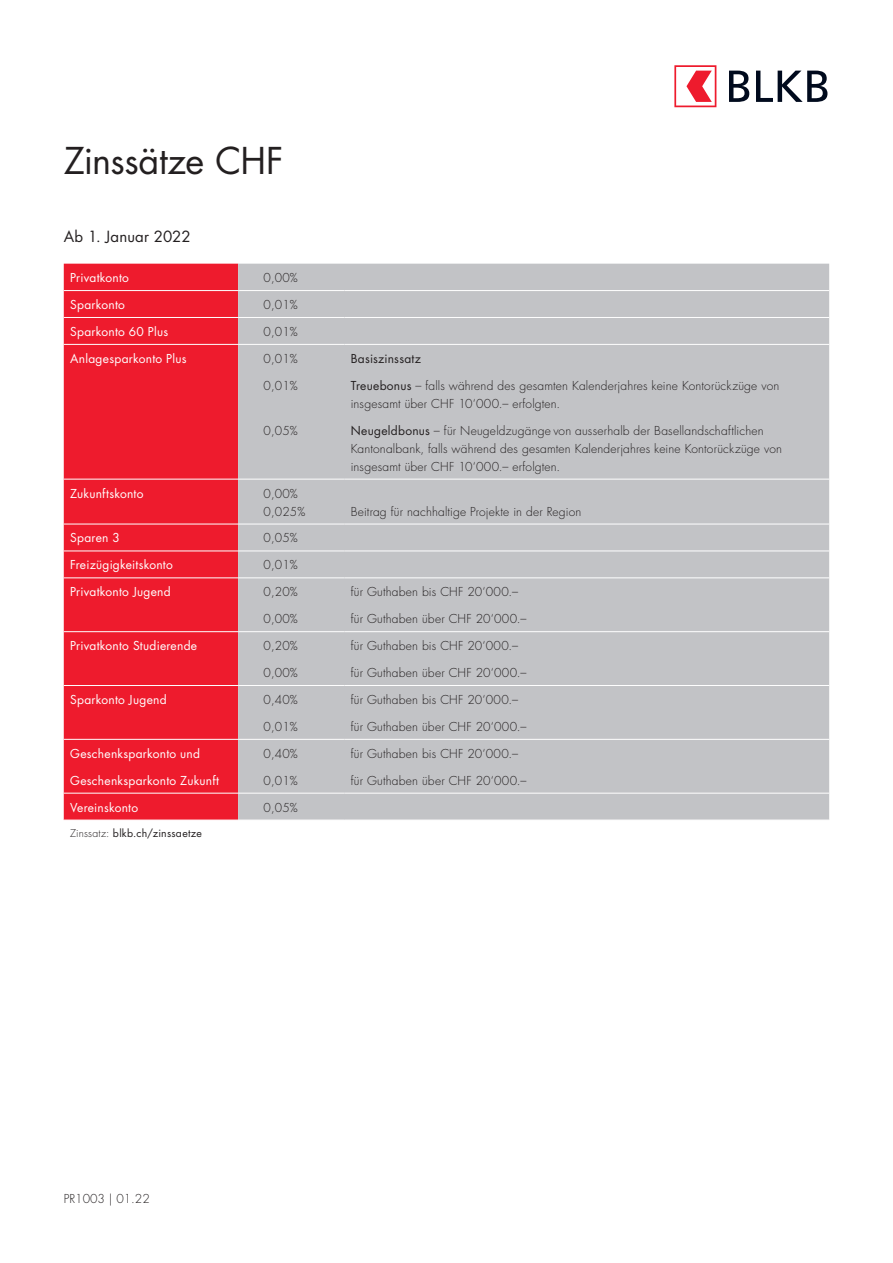
<style>
.page{position:relative;width:893px;height:1263px;background:#fff}
.page>*{position:absolute;margin:0;border:0;box-sizing:border-box;transform-origin:0 0}
.t1{font:36px "Futura Std";letter-spacing:-.015em;color:#231f20}
.t2{font:15px "Futura Std";letter-spacing:.005em;color:#231f20}
.t3{font:300 12px/18px "Futura Std";letter-spacing:.015em;color:#231f20}
.t4{font:12px "Futura Std";letter-spacing:.02em;color:#fff}
.t5{font:12px "Futura Std";letter-spacing:.015em;color:#231f20}
.t6{font:10.5px "Futura Std";letter-spacing:.03em;color:#231f20}
.s1{font-weight:400}
.s2{font-weight:300}
</style>
<div class="page">
<div style="left:64px;top:264px;width:174px;height:556px;background:#ee1b2d"></div>
<div style="left:238px;top:264px;width:591px;height:556px;background:#c2c3c6"></div>
<hr style="left:64px;top:290px;width:174px;height:1px;background:#fff">
<hr style="left:238px;top:290px;width:106px;height:1px;background:#fff">
<hr style="left:344px;top:290px;width:485px;height:1px;background:#fff">
<hr style="left:64px;top:317px;width:174px;height:1px;background:#fff">
<hr style="left:238px;top:317px;width:106px;height:1px;background:#fff">
<hr style="left:344px;top:317px;width:485px;height:1px;background:#fff">
<hr style="left:64px;top:344px;width:174px;height:1px;background:#fff">
<hr style="left:238px;top:344px;width:106px;height:1px;background:#fff">
<hr style="left:344px;top:344px;width:485px;height:1px;background:#fff">
<hr style="left:64px;top:479px;width:174px;height:1px;background:#fff">
<hr style="left:238px;top:479px;width:106px;height:1px;background:#fff">
<hr style="left:344px;top:479px;width:485px;height:1px;background:#fff">
<hr style="left:64px;top:524px;width:174px;height:1px;background:#fff">
<hr style="left:238px;top:524px;width:106px;height:1px;background:#fff">
<hr style="left:344px;top:524px;width:485px;height:1px;background:#fff">
<hr style="left:64px;top:551px;width:174px;height:1px;background:#fff">
<hr style="left:238px;top:551px;width:106px;height:1px;background:#fff">
<hr style="left:344px;top:551px;width:485px;height:1px;background:#fff">
<hr style="left:64px;top:578px;width:174px;height:1px;background:#fff">
<hr style="left:238px;top:578px;width:106px;height:1px;background:#fff">
<hr style="left:344px;top:578px;width:485px;height:1px;background:#fff">
<hr style="left:64px;top:631px;width:174px;height:1px;background:#fff">
<hr style="left:238px;top:631px;width:106px;height:1px;background:#fff">
<hr style="left:344px;top:631px;width:485px;height:1px;background:#fff">
<hr style="left:64px;top:685px;width:174px;height:1px;background:#fff">
<hr style="left:238px;top:685px;width:106px;height:1px;background:#fff">
<hr style="left:344px;top:685px;width:485px;height:1px;background:#fff">
<hr style="left:64px;top:739px;width:174px;height:1px;background:#fff">
<hr style="left:238px;top:739px;width:106px;height:1px;background:#fff">
<hr style="left:344px;top:739px;width:485px;height:1px;background:#fff">
<hr style="left:64px;top:793px;width:174px;height:1px;background:#fff">
<hr style="left:238px;top:793px;width:106px;height:1px;background:#fff">
<hr style="left:344px;top:793px;width:485px;height:1px;background:#fff">
<svg style="left:674px;top:65px;width:42px;height:42px"></svg>
<svg style="left:729px;top:71px;width:20px;height:31px"></svg>
<svg style="left:756px;top:71px;width:71px;height:31px"></svg>
<h1 class="t1" style="left:64px;top:138px;width:221px">Zinssätze CHF</h1>
<p class="t2" style="left:64px;top:227px;width:128px">Ab 1. Januar 2022</p>
<p class="t4" style="left:70px;top:270px;width:60px">Privatkonto</p>
<p class="t3" style="left:264px;top:269px;width:36px">0,00%</p>
<p class="t4" style="left:70px;top:297px;width:56px">Sparkonto</p>
<p class="t3" style="left:264px;top:296px;width:36px">0,01%</p>
<p class="t4" style="left:70px;top:324px;width:100px">Sparkonto 60 Plus</p>
<p class="t3" style="left:264px;top:323px;width:36px">0,01%</p>
<p class="t4" style="left:70px;top:351px;width:118px">Anlagesparkonto Plus</p>
<p class="t3" style="left:264px;top:350px;width:36px">0,01%</p>
<p class="t5" style="left:351px;top:351px;width:72px">Basiszinssatz</p>
<p class="t3" style="left:264px;top:377px;width:36px">0,01%</p>
<p class="t3" style="left:351px;top:377px;width:430px"><span class="s1">Treuebonus</span> – falls während des gesamten Kalenderjahres keine Kontorückzüge von insgesamt über CHF 10‘000.– erfolgten.</p>
<p class="t3" style="left:264px;top:422px;width:36px">0,05%</p>
<p class="t3" style="left:351px;top:422px;width:433px"><span class="s1">Neugeldbonus</span> – für Neugeldzugänge von ausserhalb der Basellandschaftlichen<br>Kantonalbank, falls während des gesamten Kalenderjahres keine Kontorückzüge von insgesamt über CHF 10‘000.– erfolgten.</p>
<p class="t4" style="left:70px;top:485px;width:75px">Zukunftskonto</p>
<p class="t3" style="left:264px;top:484px;width:43px">0,00%<br>0,025%</p>
<p class="t3" style="left:351px;top:502px;width:232px">Beitrag für nachhaltige Projekte in der Region</p>
<p class="t4" style="left:70px;top:530px;width:51px">Sparen 3</p>
<p class="t3" style="left:264px;top:529px;width:36px">0,05%</p>
<p class="t4" style="left:70px;top:557px;width:104px">Freizügigkeitskonto</p>
<p class="t3" style="left:264px;top:556px;width:36px">0,01%</p>
<p class="t4" style="left:70px;top:584px;width:102px">Privatkonto Jugend</p>
<p class="t3" style="left:264px;top:583px;width:36px">0,20%</p>
<p class="t3" style="left:351px;top:583px;width:169px">für Guthaben bis CHF 20‘000.–</p>
<p class="t3" style="left:264px;top:610px;width:36px">0,00%</p>
<p class="t3" style="left:351px;top:610px;width:177px">für Guthaben über CHF 20‘000.–</p>
<p class="t4" style="left:70px;top:638px;width:129px">Privatkonto Studierende</p>
<p class="t3" style="left:264px;top:637px;width:36px">0,20%</p>
<p class="t3" style="left:351px;top:637px;width:169px">für Guthaben bis CHF 20‘000.–</p>
<p class="t3" style="left:264px;top:664px;width:36px">0,00%</p>
<p class="t3" style="left:351px;top:664px;width:177px">für Guthaben über CHF 20‘000.–</p>
<p class="t4" style="left:70px;top:692px;width:98px">Sparkonto Jugend</p>
<p class="t3" style="left:264px;top:691px;width:36px">0,40%</p>
<p class="t3" style="left:351px;top:691px;width:169px">für Guthaben bis CHF 20‘000.–</p>
<p class="t3" style="left:264px;top:718px;width:36px">0,01%</p>
<p class="t3" style="left:351px;top:718px;width:177px">für Guthaben über CHF 20‘000.–</p>
<p class="t4" style="left:70px;top:746px;width:131px">Geschenksparkonto und</p>
<p class="t3" style="left:264px;top:745px;width:36px">0,40%</p>
<p class="t3" style="left:351px;top:745px;width:169px">für Guthaben bis CHF 20‘000.–</p>
<p class="t4" style="left:70px;top:772px;width:150px">Geschenksparkonto Zukunft</p>
<p class="t3" style="left:264px;top:772px;width:36px">0,01%</p>
<p class="t3" style="left:351px;top:772px;width:177px">für Guthaben über CHF 20‘000.–</p>
<p class="t4" style="left:70px;top:799px;width:69px">Vereinskonto</p>
<p class="t3" style="left:264px;top:798px;width:36px">0,05%</p>
<p class="t6" style="left:70px;top:827px;width:133px"><span class="s2">Zinssatz:</span> blkb.ch/zinssaetze</p>
</div>
